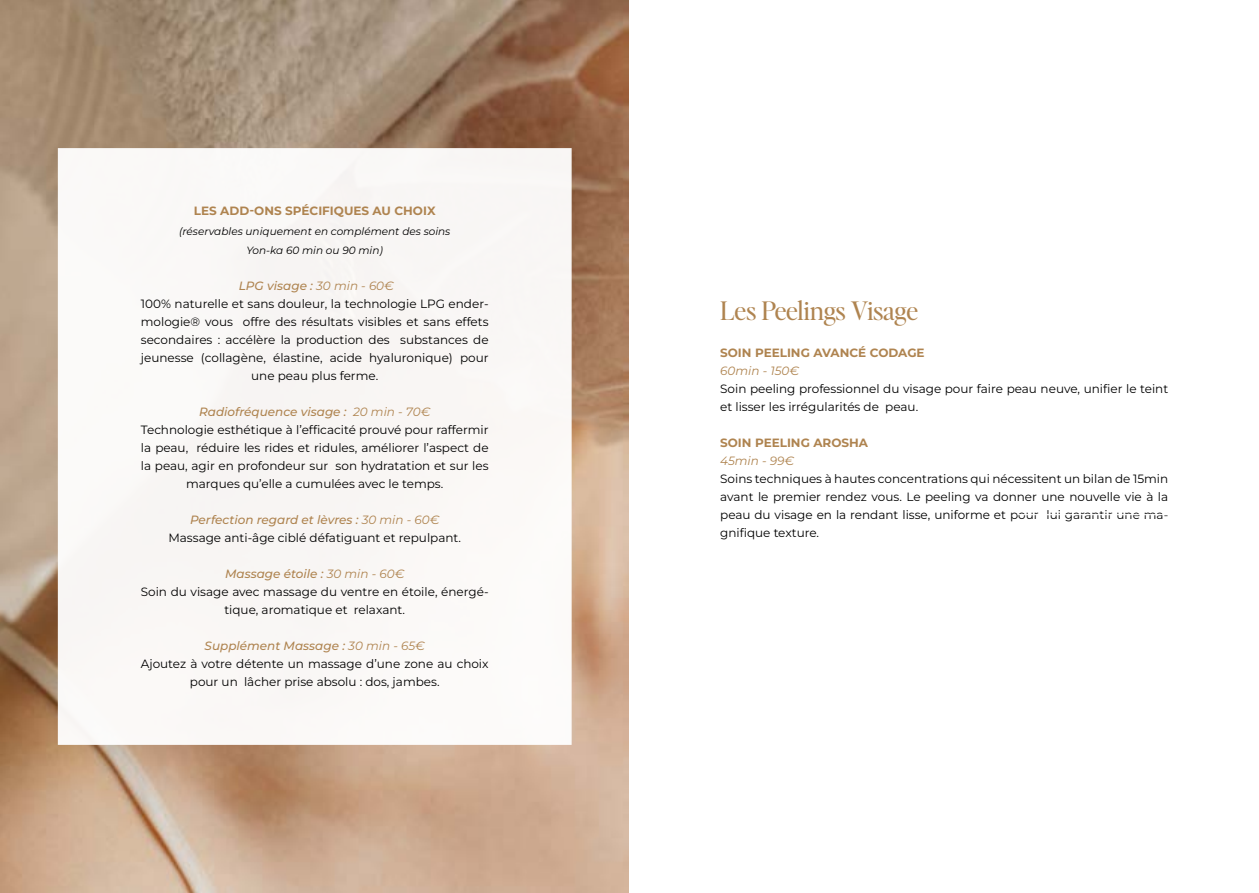
<style>
.page{position:relative;width:1259px;height:893px;background:#fff}
.page>*{position:absolute;margin:0;border:0;box-sizing:border-box;transform-origin:0 0}
.t1{font:25.5px "Editor's Note";letter-spacing:-.01em;color:#af8450}
.t2{font:12px/18px "Montserrat";color:#000;text-align:center}
.t3{font:700 12px "Montserrat";color:#af8450}
.t4{font:italic 12px "Montserrat";color:#af8450}
.t5{font:italic 10.5px/19.5px "Montserrat";color:#000;text-align:center}
.s1{font-weight:500;font-style:italic;color:#af8450}
.s2{font-style:italic;color:#af8450}
</style>
<div class="page">
<img style="left:0;top:0;width:628px;height:893px">
<div style="left:58px;top:148px;width:513px;height:597px;background:#faf7f6;border:2px solid #fff"></div>
<p class="t3" style="left:194px;top:203px;width:243px">LES ADD-ONS SPÉCIFIQUES AU CHOIX</p>
<p class="t5" style="left:179px;top:221px;width:273px">(réservables uniquement en complément des soins<br>Yon-ka 60 min ou 90 min)</p>
<p class="t2" style="left:141px;top:276px;width:349px"><span class="s1">LPG visage :</span> <span class="s2">30 min - 60€<br></span>100% naturelle et sans douleur, la technologie LPG ender&shy;mologie® vous offre des résultats visibles et sans effets secondaires : accélère la production des substances de jeunesse (collagène, élastine, acide hyaluronique) pour une peau plus ferme.</p>
<p class="t2" style="left:141px;top:402px;width:349px"><span class="s1">Radiofréquence visage :</span> <span class="s2">20 min - 70€<br></span>Technologie esthétique à l’efficacité prouvé pour raffermir la peau, réduire les rides et ridules, améliorer l’aspect de la peau, agir en profondeur sur son hydratation et sur les marques qu’elle a cumulées avec le temps.</p>
<p class="t2" style="left:168px;top:510px;width:294px"><span class="s1">Perfection regard et lèvres :</span> <span class="s2">30 min - 60€<br></span>Massage anti-âge ciblé défatiguant et repulpant.</p>
<p class="t2" style="left:141px;top:564px;width:349px"><span class="s1">Massage étoile :</span> <span class="s2">30 min - 60€<br></span>Soin du visage avec massage du ventre en étoile, énergé&shy;tique, aromatique et relaxant.</p>
<p class="t2" style="left:141px;top:636px;width:349px"><span class="s1">Supplément Massage :</span> <span class="s2">30 min - 65€<br></span>Ajoutez à votre détente un massage d’une zone au choix pour un lâcher prise absolu : dos, jambes.</p>
<h1 class="t1" style="left:720px;top:292px;width:199px">Les Peelings Visage</h1>
<p class="t3" style="left:720px;top:345px;width:206px">SOIN PEELING AVANCÉ CODAGE</p>
<p class="t4" style="left:720px;top:363px;width:80px">60min - 150€</p>
<p class="t2" style="left:720px;top:379px;width:449px;text-align:left">Soin peeling professionnel du visage pour faire peau neuve, unifier le teint et lisser les irrégularités de peau.</p>
<p class="t3" style="left:720px;top:435px;width:149px">SOIN PEELING AROSHA</p>
<p class="t4" style="left:720px;top:453px;width:75px">45min - 99€</p>
<p class="t2" style="left:720px;top:469px;width:449px;text-align:justify">Soins techniques à hautes concentrations qui nécessitent un bilan de 15min avant le premier rendez vous. Le peeling va donner une nouvelle vie à la peau du visage en la rendant lisse, uniforme et pour lui garantir une ma&shy;gnifique texture.</p>
</div>
